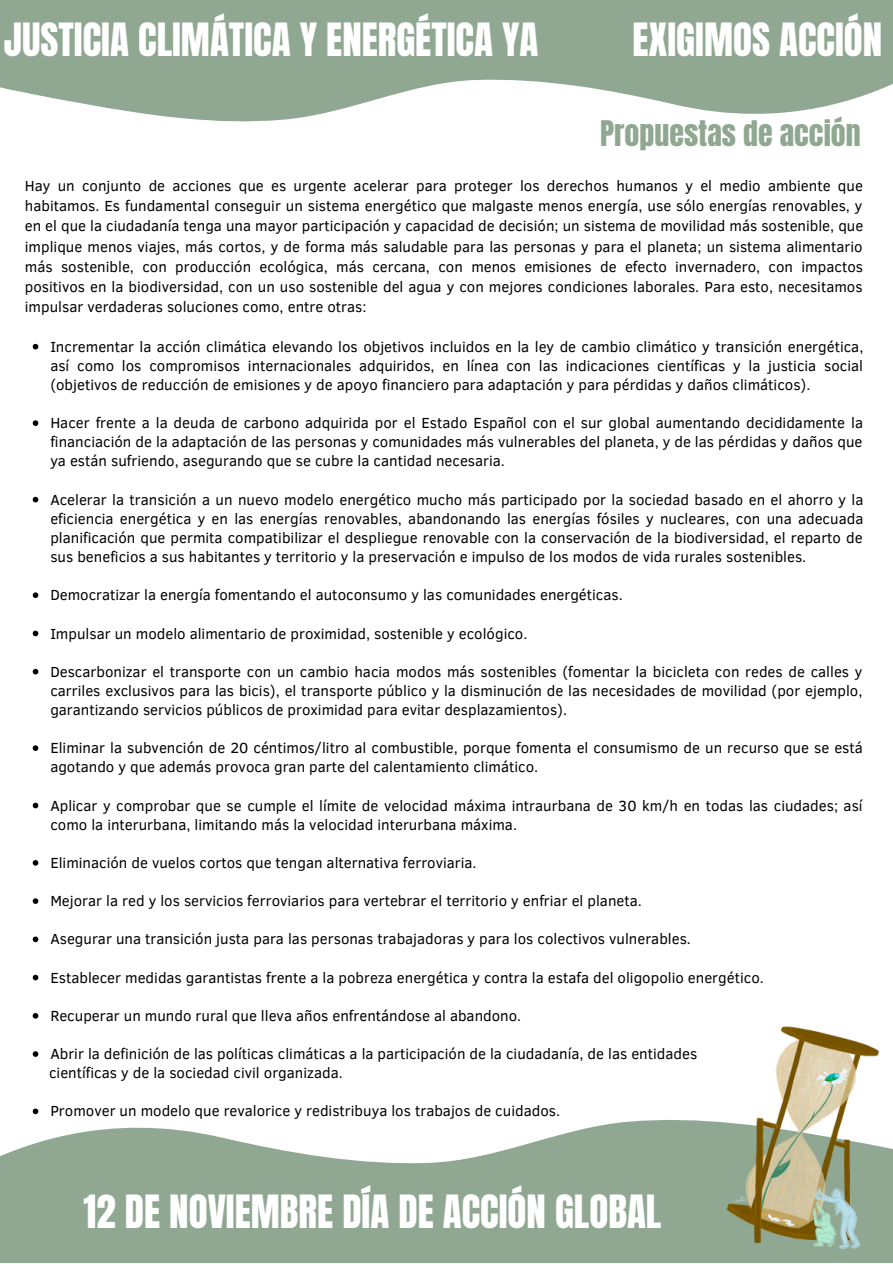
<style>
.page{position:relative;width:893px;height:1264px;background:#fff}
.page>*{position:absolute;margin:0;border:0;box-sizing:border-box;transform-origin:0 0}
.t1{font:39px "Anton";color:#fff}
.t2{font:30px "Anton";color:#90a892}
.t3{font:15px/19px "Clear Sans";color:#000;text-align:justify}
</style>
<div class="page">
<svg style="left:0;top:1120px;width:722px;height:142px;background:#a0b4a2"></svg>
<svg style="left:0;top:0;width:892px;height:121px;fill:#90a892"></svg>
<img style="left:722px;top:1026px;width:170px;height:236px">
<svg style="left:33px;top:344px;width:5px;height:5px"></svg>
<svg style="left:33px;top:420px;width:5px;height:6px"></svg>
<svg style="left:33px;top:497px;width:5px;height:5px"></svg>
<svg style="left:33px;top:592px;width:5px;height:6px"></svg>
<svg style="left:33px;top:630px;width:5px;height:6px"></svg>
<svg style="left:33px;top:669px;width:5px;height:5px"></svg>
<svg style="left:33px;top:745px;width:5px;height:6px"></svg>
<svg style="left:33px;top:802px;width:5px;height:6px"></svg>
<svg style="left:33px;top:860px;width:5px;height:5px"></svg>
<svg style="left:33px;top:898px;width:5px;height:5px"></svg>
<svg style="left:33px;top:936px;width:5px;height:6px"></svg>
<svg style="left:33px;top:974px;width:5px;height:6px"></svg>
<svg style="left:33px;top:1013px;width:5px;height:5px"></svg>
<svg style="left:33px;top:1051px;width:5px;height:5px"></svg>
<svg style="left:33px;top:1108px;width:5px;height:6px"></svg>
<h1 class="t1" style="left:4px;top:12px;width:536px">JUSTICIA CLIMÁTICA Y ENERGÉTICA YA</h1>
<h1 class="t1" style="left:632px;top:12px;width:251px">EXIGIMOS ACCIÓN</h1>
<h2 class="t2" style="left:600px;top:112px;width:262px">Propuestas de acción</h2>
<p class="t3" style="left:25px;top:175px;width:839px;line-height:20.2px">Hay un conjunto de acciones que es urgente acelerar para proteger los derechos humanos y el medio ambiente que habitamos. Es fundamental conseguir un sistema energético que malgaste menos energía, use sólo energías renovables, y en el que la ciudadanía tenga una mayor participación y capacidad de decisión; un sistema de movilidad más sostenible, que implique menos viajes, más cortos, y de forma más saludable para las personas y para el planeta; un sistema alimentario más sostenible, con producción ecológica, más cercana, con menos emisiones de efecto invernadero, con impactos positivos en la biodiversidad, con un uso sostenible del agua y con mejores condiciones laborales. Para esto, necesitamos impulsar verdaderas soluciones como, entre otras:</p>
<p class="t3" style="left:50px;top:336px;width:814px">Incrementar la acción climática elevando los objetivos incluidos en la ley de cambio climático y transición energética, así como los compromisos internacionales adquiridos, en línea con las indicaciones científicas y la justicia social (objetivos de reducción de emisiones y de apoyo financiero para adaptación y para pérdidas y daños climáticos).</p>
<p class="t3" style="left:50px;top:412px;width:814px">Hacer frente a la deuda de carbono adquirida por el Estado Español con el sur global aumentando decididamente la financiación de la adaptación de las personas y comunidades más vulnerables del planeta, y de las pérdidas y daños que ya están sufriendo, asegurando que se cubre la cantidad necesaria.</p>
<p class="t3" style="left:50px;top:489px;width:814px">Acelerar la transición a un nuevo modelo energético mucho más participado por la sociedad basado en el ahorro y la eficiencia energética y en las energías renovables, abandonando las energías fósiles y nucleares, con una adecuada planificación que permita compatibilizar el despliegue renovable con la conservación de la biodiversidad, el reparto de sus beneficios a sus habitantes y territorio y la preservación e impulso de los modos de vida rurales sostenibles.</p>
<p class="t3" style="left:50px;top:584px;width:574px">Democratizar la energía fomentando el autoconsumo y las comunidades energéticas.</p>
<p class="t3" style="left:50px;top:623px;width:478px">Impulsar un modelo alimentario de proximidad, sostenible y ecológico.</p>
<p class="t3" style="left:50px;top:661px;width:813px">Descarbonizar el transporte con un cambio hacia modos más sostenibles (fomentar la bicicleta con redes de calles y carriles exclusivos para las bicis), el transporte público y la disminución de las necesidades de movilidad (por ejemplo, garantizando servicios públicos de proximidad para evitar desplazamientos).</p>
<p class="t3" style="left:50px;top:737px;width:814px">Eliminar la subvención de 20 céntimos/litro al combustible, porque fomenta el consumismo de un recurso que se está agotando y que además provoca gran parte del calentamiento climático.</p>
<p class="t3" style="left:50px;top:795px;width:813px">Aplicar y comprobar que se cumple el límite de velocidad máxima intraurbana de 30 km/h en todas las ciudades; así como la interurbana, limitando más la velocidad interurbana máxima.</p>
<p class="t3" style="left:50px;top:852px;width:428px">Eliminación de vuelos cortos que tengan alternativa ferroviaria.</p>
<p class="t3" style="left:50px;top:890px;width:593px">Mejorar la red y los servicios ferroviarios para vertebrar el territorio y enfriar el planeta.</p>
<p class="t3" style="left:50px;top:928px;width:642px">Asegurar una transición justa para las personas trabajadoras y para los colectivos vulnerables.</p>
<p class="t3" style="left:50px;top:967px;width:715px">Establecer medidas garantistas frente a la pobreza energética y contra la estafa del oligopolio energético.</p>
<p class="t3" style="left:50px;top:1005px;width:472px">Recuperar un mundo rural que lleva años enfrentándose al abandono.</p>
<p class="t3" style="left:50px;top:1043px;width:648px">Abrir la definición de las políticas climáticas a la participación de la ciudadanía, de las entidades</p>
<p class="t3" style="left:49px;top:1062px;width:295px">científicas y de la sociedad civil organizada.</p>
<p class="t3" style="left:50px;top:1100px;width:511px">Promover un modelo que revalorice y redistribuya los trabajos de cuidados.</p>
<h1 class="t1" style="left:84px;top:1183px;width:579px">12 DE NOVIEMBRE DÍA DE ACCIÓN GLOBAL</h1>
</div>
